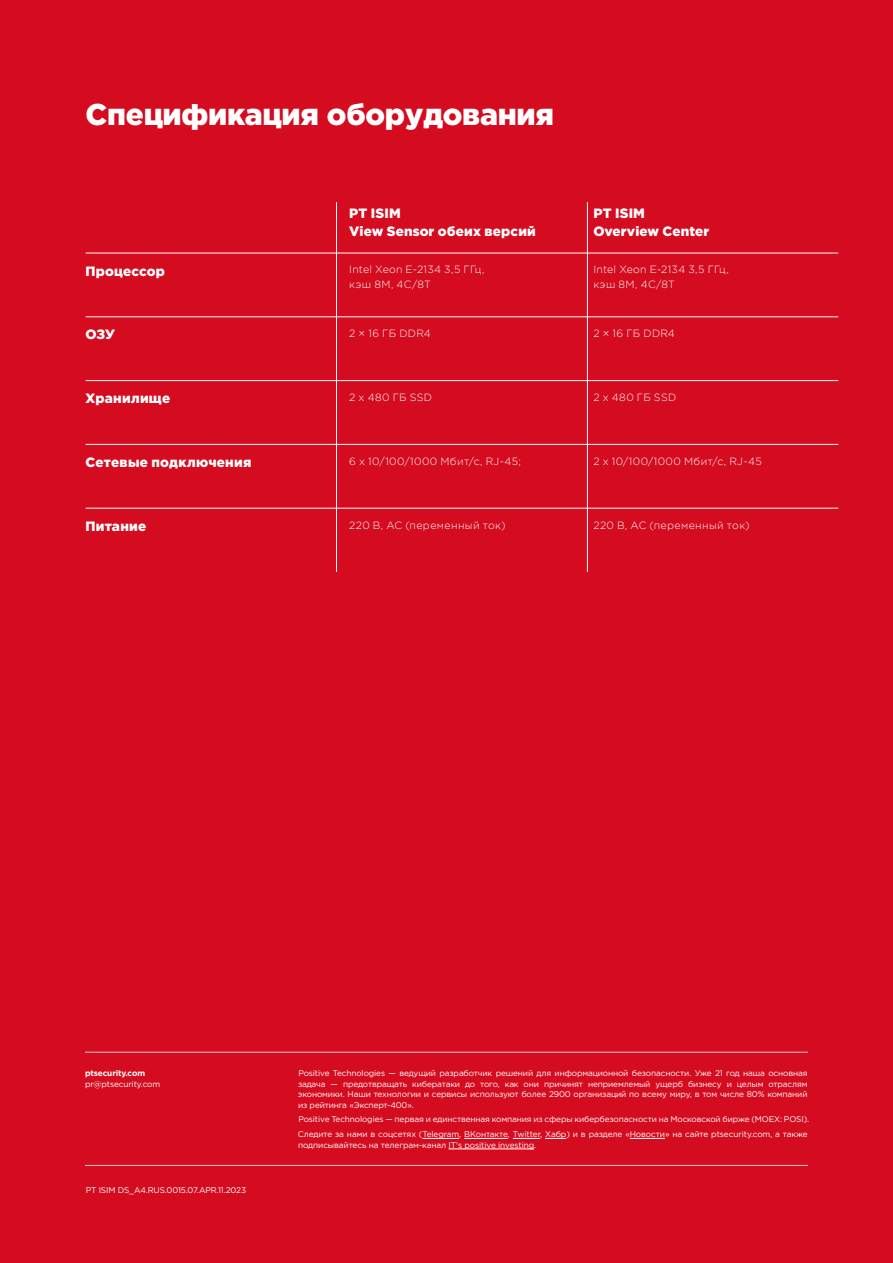
<style>
.page{position:relative;width:893px;height:1263px;background:#d50b1f}
.page>*{position:absolute;margin:0;border:0;box-sizing:border-box;transform-origin:0 0}
.t1{font:900 30px "Gotham Pro";letter-spacing:-.01em;color:#fff}
.t2{font:900 13.5px/18px "Gotham Pro";letter-spacing:.015em;color:#fff}
.t3{font:300 10.5px/15px "Gotham Pro";letter-spacing:.035em;color:#fff}
.t4{font:8.25px/10.5px "Gotham Pro";letter-spacing:-.015em;color:#fff;text-align:justify}
.t5{font:700 8.25px "Gotham Pro";letter-spacing:-.015em;color:#fff}
</style>
<div class="page">
<hr style="left:86px;top:253px;width:250px;height:1px;background:#fff">
<hr style="left:337px;top:253px;width:250px;height:1px;background:#fff">
<hr style="left:588px;top:253px;width:250px;height:1px;background:#fff">
<hr style="left:86px;top:317px;width:250px;height:1px;background:#fff">
<hr style="left:336px;top:317px;width:251px;height:1px;background:#fff">
<hr style="left:587px;top:317px;width:251px;height:1px;background:#fff">
<hr style="left:86px;top:380px;width:250px;height:1px;background:#fff">
<hr style="left:336px;top:380px;width:251px;height:1px;background:#fff">
<hr style="left:587px;top:380px;width:251px;height:1px;background:#fff">
<hr style="left:86px;top:444px;width:250px;height:1px;background:#fff">
<hr style="left:336px;top:444px;width:251px;height:1px;background:#fff">
<hr style="left:587px;top:444px;width:251px;height:1px;background:#fff">
<hr style="left:86px;top:508px;width:250px;height:1px;background:#fff">
<hr style="left:336px;top:508px;width:251px;height:1px;background:#fff">
<hr style="left:587px;top:508px;width:251px;height:1px;background:#fff">
<hr style="left:336px;top:202px;width:1px;height:51px;background:#fff">
<hr style="left:336px;top:253px;width:1px;height:64px;background:#fff">
<hr style="left:336px;top:317px;width:1px;height:63px;background:#fff">
<hr style="left:336px;top:381px;width:1px;height:63px;background:#fff">
<hr style="left:336px;top:445px;width:1px;height:63px;background:#fff">
<hr style="left:336px;top:508px;width:1px;height:64px;background:#fff">
<hr style="left:587px;top:202px;width:1px;height:51px;background:#fff">
<hr style="left:587px;top:253px;width:1px;height:64px;background:#fff">
<hr style="left:587px;top:317px;width:1px;height:63px;background:#fff">
<hr style="left:587px;top:381px;width:1px;height:63px;background:#fff">
<hr style="left:587px;top:445px;width:1px;height:63px;background:#fff">
<hr style="left:587px;top:508px;width:1px;height:64px;background:#fff">
<hr style="left:85px;top:1052px;width:723px;height:1px;background:#d4cac8">
<hr style="left:85px;top:1165px;width:723px;height:1px;background:#d4cac8">
<hr style="left:422px;top:1138px;width:37px;height:1px;background:#fff">
<hr style="left:464px;top:1138px;width:44px;height:1px;background:#fff">
<svg style="left:513px;top:1138px;width:53px;height:1px"></svg>
<hr style="left:630px;top:1138px;width:35px;height:1px;background:#fff">
<hr style="left:448px;top:1149px;width:86px;height:1px;background:#fff">
<h1 class="t1" style="left:86px;top:97px;width:470px">Спецификация оборудования</h1>
<h2 class="t2" style="left:349px;top:204px;width:188px">PT ISIM<br>View Sensor обеих версий</h2>
<h2 class="t2" style="left:593px;top:204px;width:117px">PT ISIM<br>Overview Center</h2>
<h2 class="t2" style="left:86px;top:261px;width:81px">Процессор</h2>
<p class="t3" style="left:349px;top:262px;width:137px">Intel Xeon E-2134 3,5 ГГц, кэш 8M, 4C/8T</p>
<p class="t3" style="left:593px;top:262px;width:137px">Intel Xeon E-2134 3,5 ГГц, кэш 8M, 4C/8T</p>
<h2 class="t2" style="left:86px;top:325px;width:31px">ОЗУ</h2>
<p class="t3" style="left:349px;top:326px;width:83px">2 × 16 ГБ DDR4</p>
<p class="t3" style="left:593px;top:326px;width:83px">2 × 16 ГБ DDR4</p>
<h2 class="t2" style="left:86px;top:389px;width:86px">Хранилище</h2>
<p class="t3" style="left:349px;top:390px;width:84px">2 x 480 ГБ SSD</p>
<p class="t3" style="left:593px;top:390px;width:84px">2 x 480 ГБ SSD</p>
<h2 class="t2" style="left:86px;top:453px;width:167px">Сетевые подключения</h2>
<p class="t3" style="left:349px;top:454px;width:173px">6 x 10/100/1000 Мбит/с, RJ-45;</p>
<p class="t3" style="left:593px;top:454px;width:170px">2 x 10/100/1000 Мбит/с, RJ-45</p>
<h2 class="t2" style="left:86px;top:517px;width:62px">Питание</h2>
<p class="t3" style="left:349px;top:517px;width:158px">220 В, AC (переменный ток)</p>
<p class="t3" style="left:593px;top:517px;width:158px">220 В, AC (переменный ток)</p>
<p class="t5" style="left:85px;top:1068px;width:62px">ptsecurity.com</p>
<p class="t4" style="left:85px;top:1078px;width:77px">pr@ptsecurity.com</p>
<p class="t4" style="left:298px;top:1068px;width:511px">Positive Technologies — ведущий разработчик решений для информационной безопасности. Уже 21 год наша основная задача — предотвращать кибератаки до того, как они причинят неприемлемый ущерб бизнесу и целым отраслям экономики. Наши технологии и сервисы используют более 2900 организаций по всему миру, в том числе 80% компаний из рейтинга «Эксперт-400».</p>
<p class="t4" style="left:298px;top:1112px;width:513px;line-height:14.7px">Positive Technologies — первая и единственная компания из сферы кибербезопасности на Московской бирже (MOEX: POSI).<br>Следите за нами в соцсетях (Telegram, ВКонтакте, Twitter, Хабр) и в разделе «Новости» на сайте ptsecurity.com, а также</p>
<p class="t4" style="left:298px;top:1139px;width:240px">подписывайтесь на телеграм-канал IT's positive investing.</p>
<p class="t4" style="left:86px;top:1185px;width:162px">PT ISIM DS_A4.RUS.0015.07.APR.11.2023</p>
</div>
